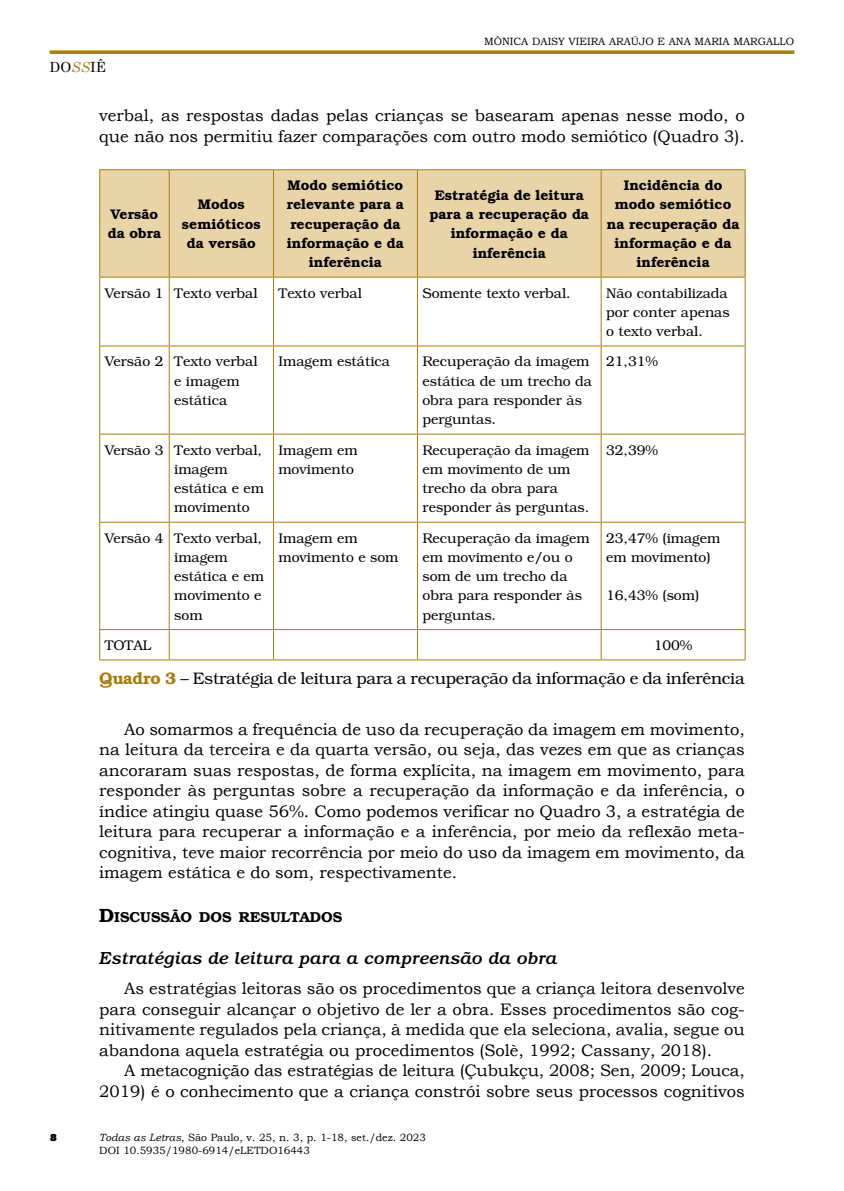
<style>
.page{position:relative;width:844px;height:1191px;background:#fff}
.page>*{position:absolute;margin:0;border:0;box-sizing:border-box;transform-origin:0 0}
.t1{font:italic 500 17.5px "Bookman";color:#000}
.t2{font:16.62px/20.5px "Bookman Old Style";color:#000;text-align:justify}
.t3{font:300 16.62px "Bookman";letter-spacing:-.01em;color:#000}
.t4{font:600 14.35px "Bookman";color:#000}
.t5{font:300 14px/19.2px "Bookman";color:#000}
.t6{font:600 14px/19.2px "Bookman";color:#000;text-align:center}
.t7{font:14px "Century Schoolbook";color:#000}
.t8{font:10.5px/12.6px "Bookman Old Style";color:#000}
.t9{font:900 10.5px "Itc Eras";color:#000}
.s1{font-style:italic;color:#a77d0c}
.s2{font-weight:600;color:#a77d0c}
.s3{font-size:19.25px}
.s4{font-style:italic}
</style>
<div class="page">
<svg style="left:50px;top:50px;width:744px;height:4px;background:#b18d2a"></svg>
<div style="left:100px;top:170px;width:644px;height:107px;background:#e9d4a8"></div>
<hr style="left:99px;top:169px;width:70px;height:1px;background:#a77d0c">
<hr style="left:99px;top:170px;width:1px;height:107px;background:#a77d0c">
<hr style="left:169px;top:169px;width:104px;height:1px;background:#a77d0c">
<hr style="left:169px;top:170px;width:1px;height:107px;background:#a77d0c">
<hr style="left:273px;top:169px;width:144px;height:1px;background:#a77d0c">
<hr style="left:273px;top:170px;width:1px;height:107px;background:#a77d0c">
<hr style="left:417px;top:169px;width:184px;height:1px;background:#a77d0c">
<hr style="left:417px;top:170px;width:1px;height:107px;background:#a77d0c">
<hr style="left:601px;top:169px;width:144px;height:1px;background:#a77d0c">
<hr style="left:600px;top:170px;width:1px;height:107px;background:#a77d0c">
<hr style="left:744px;top:170px;width:1px;height:107px;background:#a77d0c">
<hr style="left:99px;top:277px;width:70px;height:1px;background:#a77d0c">
<hr style="left:99px;top:277px;width:1px;height:68px;background:#a77d0c">
<hr style="left:169px;top:277px;width:104px;height:1px;background:#a77d0c">
<hr style="left:169px;top:277px;width:1px;height:68px;background:#a77d0c">
<hr style="left:273px;top:277px;width:144px;height:1px;background:#a77d0c">
<hr style="left:273px;top:277px;width:1px;height:68px;background:#a77d0c">
<hr style="left:417px;top:277px;width:184px;height:1px;background:#a77d0c">
<hr style="left:417px;top:277px;width:1px;height:68px;background:#a77d0c">
<hr style="left:601px;top:277px;width:144px;height:1px;background:#a77d0c">
<hr style="left:600px;top:277px;width:1px;height:68px;background:#a77d0c">
<hr style="left:744px;top:277px;width:1px;height:68px;background:#a77d0c">
<hr style="left:99px;top:345px;width:70px;height:1px;background:#a77d0c">
<hr style="left:99px;top:346px;width:1px;height:88px;background:#a77d0c">
<hr style="left:169px;top:345px;width:104px;height:1px;background:#a77d0c">
<hr style="left:169px;top:346px;width:1px;height:88px;background:#a77d0c">
<hr style="left:273px;top:345px;width:144px;height:1px;background:#a77d0c">
<hr style="left:273px;top:346px;width:1px;height:88px;background:#a77d0c">
<hr style="left:417px;top:345px;width:184px;height:1px;background:#a77d0c">
<hr style="left:417px;top:346px;width:1px;height:88px;background:#a77d0c">
<hr style="left:601px;top:345px;width:144px;height:1px;background:#a77d0c">
<hr style="left:600px;top:346px;width:1px;height:88px;background:#a77d0c">
<hr style="left:744px;top:346px;width:1px;height:88px;background:#a77d0c">
<hr style="left:99px;top:434px;width:70px;height:1px;background:#a77d0c">
<hr style="left:99px;top:434px;width:1px;height:88px;background:#a77d0c">
<hr style="left:169px;top:434px;width:104px;height:1px;background:#a77d0c">
<hr style="left:169px;top:434px;width:1px;height:88px;background:#a77d0c">
<hr style="left:273px;top:434px;width:144px;height:1px;background:#a77d0c">
<hr style="left:273px;top:434px;width:1px;height:88px;background:#a77d0c">
<hr style="left:417px;top:434px;width:184px;height:1px;background:#a77d0c">
<hr style="left:417px;top:434px;width:1px;height:88px;background:#a77d0c">
<hr style="left:601px;top:434px;width:144px;height:1px;background:#a77d0c">
<hr style="left:600px;top:434px;width:1px;height:88px;background:#a77d0c">
<hr style="left:744px;top:434px;width:1px;height:88px;background:#a77d0c">
<hr style="left:99px;top:522px;width:70px;height:1px;background:#a77d0c">
<hr style="left:99px;top:522px;width:1px;height:107px;background:#a77d0c">
<hr style="left:169px;top:522px;width:104px;height:1px;background:#a77d0c">
<hr style="left:169px;top:522px;width:1px;height:107px;background:#a77d0c">
<hr style="left:273px;top:522px;width:144px;height:1px;background:#a77d0c">
<hr style="left:273px;top:522px;width:1px;height:107px;background:#a77d0c">
<hr style="left:417px;top:522px;width:184px;height:1px;background:#a77d0c">
<hr style="left:417px;top:522px;width:1px;height:107px;background:#a77d0c">
<hr style="left:601px;top:522px;width:144px;height:1px;background:#a77d0c">
<hr style="left:600px;top:522px;width:1px;height:107px;background:#a77d0c">
<hr style="left:744px;top:522px;width:1px;height:107px;background:#a77d0c">
<hr style="left:99px;top:629px;width:70px;height:1px;background:#a77d0c">
<svg style="left:99px;top:630px;width:1px;height:29px"></svg>
<hr style="left:169px;top:629px;width:104px;height:1px;background:#a77d0c">
<svg style="left:169px;top:630px;width:1px;height:29px"></svg>
<hr style="left:273px;top:629px;width:144px;height:1px;background:#a77d0c">
<svg style="left:273px;top:630px;width:1px;height:29px"></svg>
<hr style="left:417px;top:629px;width:184px;height:1px;background:#a77d0c">
<svg style="left:417px;top:630px;width:1px;height:29px"></svg>
<hr style="left:601px;top:629px;width:144px;height:1px;background:#a77d0c">
<svg style="left:600px;top:630px;width:1px;height:29px"></svg>
<svg style="left:744px;top:630px;width:1px;height:29px"></svg>
<hr style="left:99px;top:659px;width:70px;height:1px;background:#a77d0c">
<hr style="left:169px;top:659px;width:104px;height:1px;background:#a77d0c">
<hr style="left:273px;top:659px;width:144px;height:1px;background:#a77d0c">
<hr style="left:417px;top:659px;width:184px;height:1px;background:#a77d0c">
<hr style="left:601px;top:659px;width:144px;height:1px;background:#a77d0c">
<p class="t8" style="left:484px;top:35px;width:311px">MÔNICA DAISY VIEIRA ARAÚJO E ANA MARIA MARGALLO</p>
<p class="t7" style="left:50px;top:55px;width:58px">DO<span class="s1">SS</span>IÊ</p>
<p class="t2" style="left:99px;top:105px;width:646px">verbal, as respostas dadas pelas crianças se basearam apenas nesse modo, o que não nos permitiu fazer comparações com outro modo semiótico (Quadro 3).</p>
<p class="t6" style="left:108px;top:205px;width:55px;text-align:left">Versão da obra</p>
<p class="t6" style="left:182px;top:195px;width:80px">Modos semióticos da versão</p>
<p class="t6" style="left:287px;top:176px;width:119px">Modo semiótico relevante para a recuperação da informação e da inferência</p>
<p class="t6" style="left:429px;top:185px;width:161px">Estratégia de leitura para a recuperação da informação e da inferência</p>
<p class="t6" style="left:606px;top:176px;width:134px">Incidência do modo semiótico na recuperação da informação e da inferência</p>
<p class="t5" style="left:105px;top:283px;width:154px">Versão 1 Texto verbal</p>
<p class="t5" style="left:278px;top:283px;width:85px">Texto verbal</p>
<p class="t5" style="left:422px;top:283px;width:150px">Somente texto verbal.</p>
<p class="t5" style="left:606px;top:283px;width:125px">Não contabilizada por conter apenas o texto verbal.</p>
<p class="t5" style="left:174px;top:352px;width:85px;text-indent:-69px">Versão 2 Texto verbal e imagem estática</p>
<p class="t5" style="left:278px;top:352px;width:113px">Imagem estática</p>
<p class="t5" style="left:422px;top:352px;width:171px">Recuperação da imagem estática de um trecho da obra para responder às perguntas.</p>
<p class="t5" style="left:606px;top:352px;width:53px">21,31%</p>
<p class="t5" style="left:174px;top:440px;width:91px;text-indent:-69px">Versão 3 Texto verbal, imagem estática e em movimento</p>
<p class="t5" style="left:278px;top:440px;width:80px">Imagem em movimento</p>
<p class="t5" style="left:422px;top:440px;width:168px">Recuperação da imagem em movimento de um trecho da obra para responder às perguntas.</p>
<p class="t5" style="left:606px;top:440px;width:53px">32,39%</p>
<p class="t5" style="left:174px;top:528px;width:91px;text-indent:-69px">Versão 4 Texto verbal, imagem estática e em movimento e som</p>
<p class="t5" style="left:278px;top:528px;width:121px">Imagem em movimento e som</p>
<p class="t5" style="left:422px;top:528px;width:168px">Recuperação da imagem em movimento e/ou o som de um trecho da obra para responder às perguntas.</p>
<p class="t5" style="left:606px;top:528px;width:115px">23,47% (imagem em movimento)</p>
<p class="t5" style="left:606px;top:586px;width:94px">16,43% (som)</p>
<p class="t5" style="left:105px;top:636px;width:48px">TOTAL</p>
<p class="t5" style="left:653px;top:636px;width:40px">100%</p>
<p class="t3" style="left:99px;top:668px;width:646px"><span class="s2">Quadro 3</span> – Estratégia de leitura para a recuperação da informação e da inferência</p>
<p class="t2" style="left:99px;top:719px;width:646px;text-indent:25px">Ao somarmos a frequência de uso da recuperação da imagem em movimento, na leitura da terceira e da quarta versão, ou seja, das vezes em que as crianças ancoraram suas respostas, de forma explícita, na imagem em movimento, para responder às perguntas sobre a recuperação da informação e da inferência, o índice atingiu quase 56%. Como podemos verificar no Quadro 3, a estratégia de leitura para recuperar a informação e a inferência, por meio da reflexão meta&shy;cognitiva, teve maior recorrência por meio do uso da imagem em movimento, da imagem estática e do som, respectivamente.</p>
<p class="t4" style="left:99px;top:908px;width:244px"><span class="s3">D</span>ISCUSSÃO DOS RESULTADOS</p>
<p class="t1" style="left:99px;top:947px;width:459px">Estratégias de leitura para a compreensão da obra</p>
<p class="t2" style="left:99px;top:978px;width:646px;text-indent:25px">As estratégias leitoras são os procedimentos que a criança leitora desenvolve para conseguir alcançar o objetivo de ler a obra. Esses procedimentos são cog&shy;nitivamente regulados pela criança, à medida que ela seleciona, avalia, segue ou abandona aquela estratégia ou procedimentos (Solè, 1992; Cassany, 2018).</p>
<p class="t2" style="left:99px;top:1060px;width:646px;text-align:right">A metacognição das estratégias de leitura (Çubukçu, 2008; Sen, 2009; Louca,<br>2019) é o conhecimento que a criança constrói sobre seus processos cognitivos</p>
<p class="t9" style="left:50px;top:1131px;width:9px">8</p>
<p class="t8" style="left:99px;top:1131px;width:328px"><span class="s4">Todas as Letras</span>, São Paulo, v. 25, n. 3, p. 1-18, set./dez. 2023<br>DOI 10.5935/1980-6914/eLETDO16443</p>
</div>
